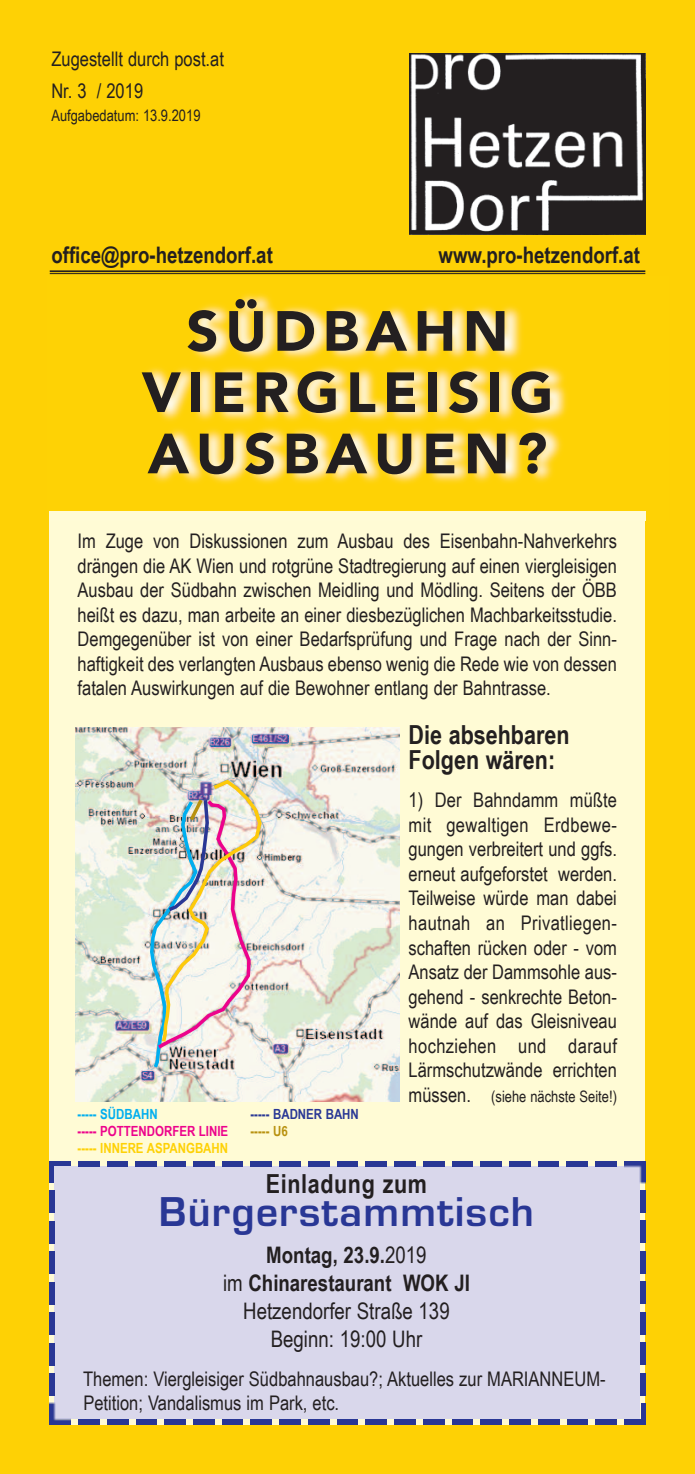
<style>
.page{position:relative;width:695px;height:1474px;background:#fff}
.page>*{position:absolute;margin:0;border:0;box-sizing:border-box;transform-origin:0 0}
.t1{font:900 56px/61.2px "Avenir";letter-spacing:.12em;color:#231f20;text-align:center}
.t2{font:600 38.5px "Eurostile";letter-spacing:.035em;color:#293795}
.t3{font:700 26.25px/24.5px "Arial Narrow";color:#231f20}
.t4{font:700 26.25px "Arial Narrow";letter-spacing:.025em;color:#231f20}
.t5{font:22.75px/28px "Arial Narrow";color:#231f20;text-align:center}
.t6{font:700 22.75px "Arial Narrow";color:#231f20}
.t7{font:20.12px/24.5px "Arial Narrow";color:#231f20}
.t8{font:15.75px "Arial Narrow";color:#231f20}
.t9{font:700 14px "Arial Narrow";color:#ed028c}
.t10{font:700 14px "Arial Narrow";color:#fed105}
.t11{font:700 14px "Arial Narrow";color:#293795}
.t12{font:700 14px "Arial Narrow";color:#00aeef}
.t13{font:700 14px "Arial Narrow";color:#b8910f}
.s1{font-size:20.12px}
.s2{font-weight:700}
</style>
<div class="page">
<div style="left:0;top:0;width:694px;height:1473px;background:#fed105"></div>
<img style="left:409px;top:53px;width:236px;height:182px">
<hr style="left:50px;top:270px;width:595px;height:2px;background:#231f20">
<hr style="left:50px;top:273px;width:595px;height:1px;background:#231f20">
<div style="left:50px;top:512px;width:595px;height:912px;background:#fffbd5"></div>
<img style="left:49px;top:294px;width:597px;height:226px">
<img style="left:50px;top:512px;width:595px;height:8px">
<div style="left:55px;top:1166px;width:585px;height:253px;background:#d9d7eb"></div>
<img style="left:50px;top:1161px;width:21px;height:21px">
<img style="left:78px;top:1161px;width:539px;height:5px">
<img style="left:624px;top:1161px;width:21px;height:23px">
<img style="left:640px;top:1190px;width:5px;height:206px">
<img style="left:616px;top:1403px;width:29px;height:21px">
<img style="left:78px;top:1419px;width:538px;height:5px">
<img style="left:50px;top:1395px;width:21px;height:29px">
<img style="left:50px;top:1182px;width:5px;height:213px">
<img style="left:76px;top:727px;width:324px;height:374px">
<img style="left:148px;top:777px;width:115px;height:294px">
<p class="t7" style="left:51px;top:43px;width:174px;line-height:32px">Zugestellt durch post.at<br>Nr. 3 / 2019</p>
<p class="t8" style="left:51px;top:106px;width:151px">Aufgabedatum: 13.9.2019</p>
<p class="t6" style="left:51px;top:241px;width:223px">office@pro-hetzendorf.at</p>
<p class="t6" style="left:438px;top:241px;width:203px">www.pro-hetzendorf.at</p>
<h1 class="t1" style="left:141px;top:302px;width:413px">SÜDBAHN<br>VIERGLEISIG<br>AUSBAUEN?</h1>
<p class="t7" style="left:78px;top:529px;width:540px;text-align:justify">Im Zuge von Diskussionen zum Ausbau des Eisenbahn-Nahverkehrs drängen die AK Wien und rotgrüne Stadtregierung auf einen viergleisigen Ausbau der Südbahn zwischen Meidling und Mödling. Seitens der ÖBB heißt es dazu, man arbeite an einer diesbezüglichen Machbarkeitsstudie.<br>Demgegenüber ist von einer Bedarfsprüfung und Frage nach der Sinn&shy;haftigkeit des verlangten Ausbaus ebenso wenig die Rede wie von dessen fatalen Auswirkungen auf die Bewohner entlang der Bahntrasse.</p>
<h3 class="t3" style="left:408px;top:722px;width:162px">Die absehbaren<br>Folgen wären:</h3>
<p class="t7" style="left:408px;top:788px;width:210px;text-align:justify">1) Der Bahndamm müßte mit gewaltigen Erdbewe&shy;gungen verbreitert und ggfs. erneut aufgeforstet werden.<br>Teilweise würde man dabei hautnah an Privatliegen&shy;schaften rücken oder - vom Ansatz der Dammsohle aus&shy;gehend - senkrechte Beton&shy;wände auf das Gleisniveau hochziehen und darauf Lärmschutzwände errichten</p>
<p class="t8" style="left:408px;top:1086px;width:210px"><span class="s1">müssen.</span> (siehe nächste Seite!)</p>
<p class="t12" style="left:78px;top:1105px;width:81px">----- SÜDBAHN</p>
<p class="t9" style="left:78px;top:1122px;width:152px">----- POTTENDORFER LINIE</p>
<p class="t10" style="left:78px;top:1139px;width:152px">----- INNERE ASPANGBAHN</p>
<p class="t11" style="left:250px;top:1105px;width:110px">----- BADNER BAHN</p>
<p class="t13" style="left:250px;top:1122px;width:39px">----- U6</p>
<h3 class="t4" style="left:266px;top:1168px;width:162px">Einladung zum</h3>
<h2 class="t2" style="left:159px;top:1197px;width:376px">Bürgerstammtisch</h2>
<p class="t5" style="left:223px;top:1240px;width:248px"><span class="s2">Montag, 23.9.</span>2019<br>im <span class="s2">Chinarestaurant WOK JI<br></span>Hetzendorfer Straße 139<br>Beginn: 19:00 Uhr</p>
<p class="t7" style="left:83px;top:1366px;width:524px">Themen: Viergleisiger Südbahnausbau?; Aktuelles zur MARIANNEUM-<br>Petition; Vandalismus im Park, etc.</p>
</div>
